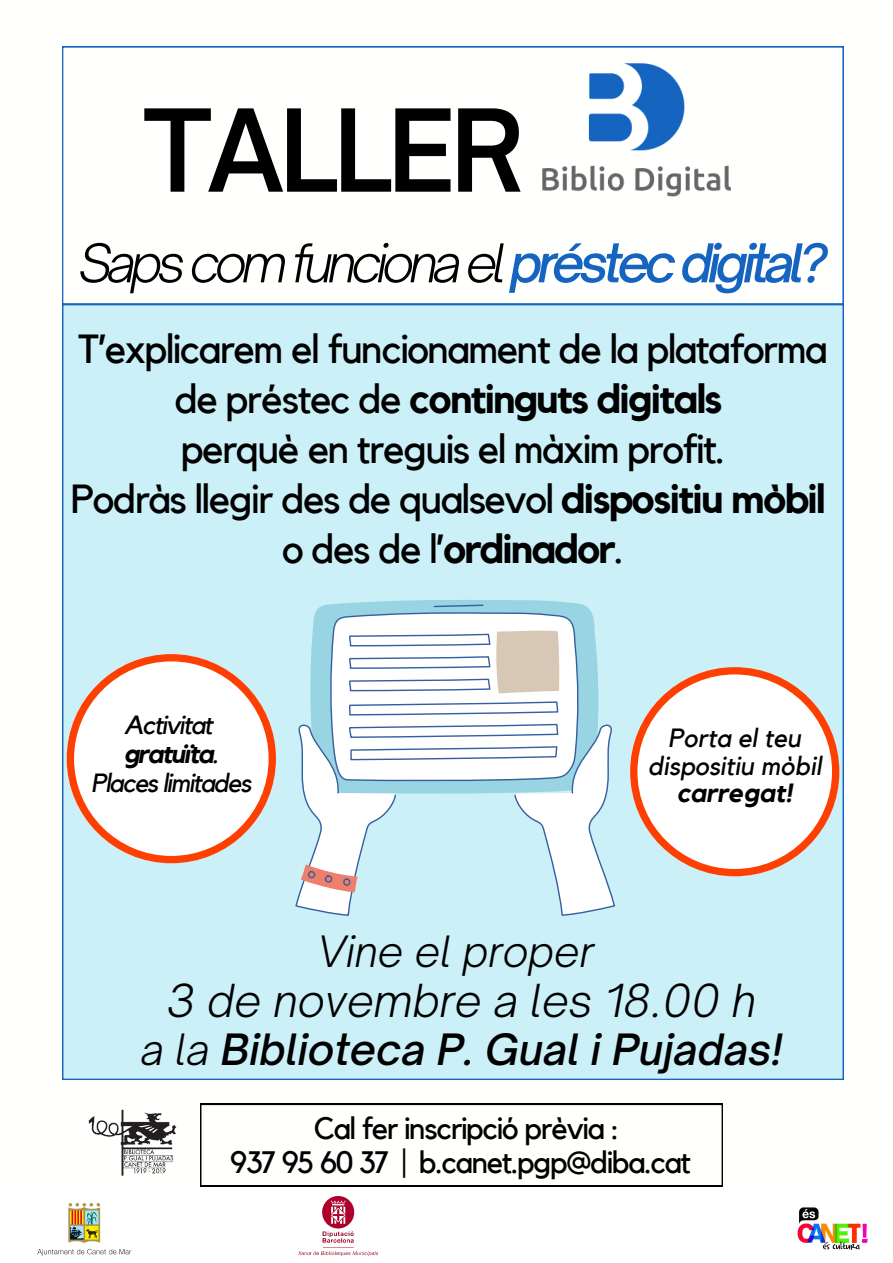
<style>
.page{position:relative;width:893px;height:1263px;background:#fff}
.page>*{position:absolute;margin:0;border:0;box-sizing:border-box;transform-origin:0 0}
.t1{font:600 109.2px "Open Sauce One";letter-spacing:-.045em;color:#000}
.t2{font:italic 300 51.07px "Open Sauce One";letter-spacing:-.095em;color:#000}
.t3{font:italic 300 43.58px "Open Sauce One";color:#000}
.t4{font:italic 500 41.33px "Open Sauce One";color:#000}
.t5{font:italic 300 41.33px "Open Sauce One";color:#000}
.t6{font:40.5px "Kollektif";letter-spacing:-.035em;color:#000}
.t7{font:700 40.5px "Kollektif";letter-spacing:-.035em;color:#000}
.t8{font:30.9px "Kollektif";letter-spacing:-.045em;color:#000}
.t9{font:italic 26.25px "Kollektif";color:#000}
.t10{font:italic 26.25px "Kollektif";letter-spacing:-.05em;color:#000}
.t11{font:italic 700 26.25px "Kollektif";color:#000}
.t12{font:italic 700 26.25px "Kollektif";letter-spacing:-.05em;color:#000}
.s1{font-weight:500;color:#1565c0}
.s2{font-weight:400}
.s3{font-weight:700}
.s4{font-weight:300}
</style>
<div class="page">
<img style="left:37px;top:1204px;width:95px;height:51px">
<img style="left:299px;top:1196px;width:78px;height:59px">
<img style="left:797px;top:1207px;width:71px;height:43px">
<img style="left:88px;top:1109px;width:89px;height:67px">
<div style="left:62px;top:304px;width:781px;height:776px;background:#cbf0f8"></div>
<svg style="left:630px;top:667px;width:209px;height:209px"></svg>
<svg style="left:309px;top:599px;width:290px;height:5px"></svg>
<svg style="left:295px;top:604px;width:320px;height:312px"></svg>
<svg style="left:67px;top:654px;width:209px;height:209px"></svg>
<svg style="left:200px;top:1104px;width:522px;height:82px"></svg>
<svg style="left:62px;top:47px;width:781px;height:257px"></svg>
<p class="t1" style="left:143px;top:82px;width:383px">TALLER</p>
<p class="t2" style="left:79px;top:231px;width:750px">Saps com funciona el <span class="s1">préstec digital?</span></p>
<p class="t6" style="left:78px;top:330px;width:750px">T’explicarem el funcionament de la plataforma</p>
<p class="t7" style="left:174px;top:380px;width:549px"><span class="s2">de préstec de</span> continguts digitals</p>
<p class="t6" style="left:181px;top:430px;width:546px">perquè en treguis el màxim profit.</p>
<p class="t6" style="left:71px;top:480px;width:756px">Podràs llegir des de qualsevol <span class="s3">dispositiu mòbil</span></p>
<p class="t6" style="left:282px;top:531px;width:343px">o des de l’<span class="s3">ordinador</span>.</p>
<p class="t10" style="left:124px;top:713px;width:90px">Activitat</p>
<p class="t12" style="left:124px;top:742px;width:96px">gratuïta<span class="s2">.</span></p>
<p class="t10" style="left:91px;top:771px;width:162px">Places limitades</p>
<p class="t9" style="left:668px;top:726px;width:134px">Porta el teu</p>
<p class="t9" style="left:648px;top:753px;width:175px">dispositiu mòbil</p>
<p class="t11" style="left:677px;top:781px;width:117px">carregat!</p>
<p class="t5" style="left:318px;top:926px;width:278px">Vine el proper</p>
<p class="t3" style="left:167px;top:974px;width:591px">3 de novembre a les 18.00 h</p>
<p class="t4" style="left:141px;top:1024px;width:643px"><span class="s4">a la</span> Biblioteca P. Gual i Pujadas!</p>
<p class="t8" style="left:314px;top:1114px;width:307px">Cal fer inscripció prèvia :</p>
<p class="t8" style="left:230px;top:1148px;width:462px">937 95 60 37 | b.canet.pgp@diba.cat</p>
</div>
